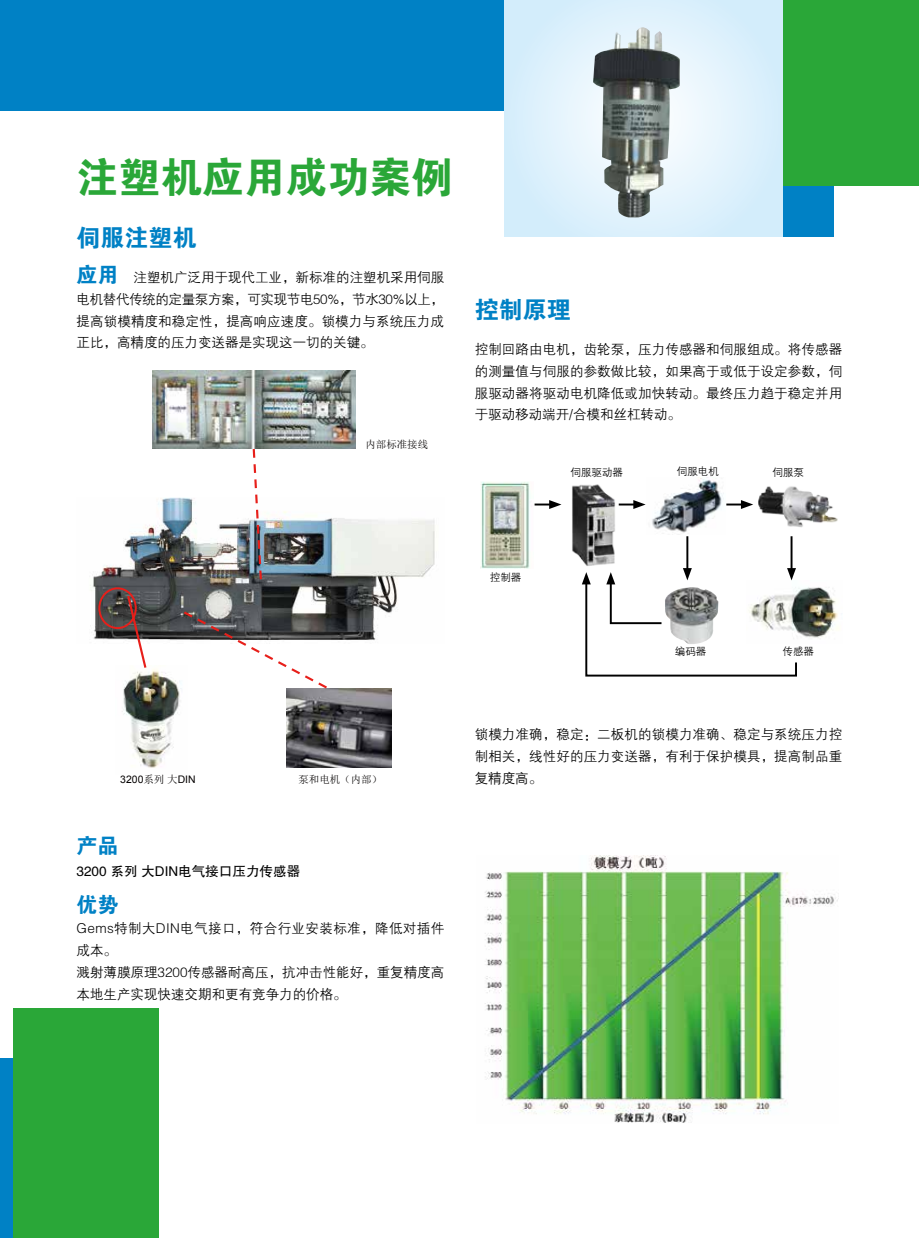
<style>
.page{position:relative;width:919px;height:1238px;background:#fff}
.page>*{position:absolute;margin:0;border:0;box-sizing:border-box;transform-origin:0 0}
.t1{font:42px "FZDHTJW GB1 0";letter-spacing:-.005em;color:#2aa738}
.t2{font:24px "FZDHTJW GB1 0";color:#0081c5}
.t3{font:21px "FZDHTJW GB1 0";color:#0081c5}
.t4{font:13.5px/21.8px "FZZDXJW GB1 0";letter-spacing:.01em;color:#000;text-align:justify}
.t5{font:13.5px "FZHTJW GB1 0";color:#000}
.t6{font:10.5px "FZZDXJW GB1 0";color:#000}
.t7{font:10.35px "Sim Sun";color:#040000}
.t8{font:10.35px "Arial";color:#040000}
.s1{font-family:"FZDHTJW GB1 0";font-size:21px;color:#0081c5}
.s2{font-family:"Sim Sun"}
</style>
<div class="page">
<div style="left:0;top:0;width:900px;height:111px;background:#0081c5"></div>
<div style="left:782px;top:185px;width:51px;height:51px;background:#0081c5"></div>
<div style="left:782px;top:0;width:136px;height:185px;background:#2aa738"></div>
<svg style="left:504px;top:0;width:278px;height:236px;background:#ddf0fb"></svg>
<img style="left:593px;top:27px;width:86px;height:190px">
<div style="left:13px;top:1008px;width:146px;height:229px;background:#2aa738"></div>
<div style="left:0;top:1058px;width:13px;height:179px;background:#0081c5"></div>
<img style="left:122px;top:665px;width:60px;height:103px">
<img style="left:90px;top:498px;width:345px;height:142px">
<svg style="left:98px;top:587px;width:48px;height:80px"></svg>
<img style="left:287px;top:689px;width:104px;height:78px">
<svg style="left:184px;top:611px;width:143px;height:77px"></svg>
<img style="left:152px;top:371px;width:203px;height:77px">
<svg style="left:253px;top:449px;width:9px;height:130px"></svg>
<img style="left:485px;top:855px;width:353px;height:268px">
<img style="left:797px;top:587px;width:42px;height:51px">
<img style="left:480px;top:482px;width:50px;height:86px">
<img style="left:652px;top:478px;width:72px;height:55px">
<img style="left:572px;top:484px;width:44px;height:82px">
<svg style="left:534px;top:500px;width:27px;height:9px"></svg>
<svg style="left:618px;top:500px;width:27px;height:9px"></svg>
<hr style="left:686px;top:536px;width:2px;height:35px;background:#000">
<hr style="left:790px;top:536px;width:2px;height:35px;background:#000">
<svg style="left:726px;top:500px;width:27px;height:9px"></svg>
<img style="left:758px;top:486px;width:80px;height:42px">
<svg style="left:582px;top:568px;width:215px;height:109px"></svg>
<h1 class="t1" style="left:77px;top:154px;width:378px">注塑机应用成功案例</h1>
<h2 class="t2" style="left:77px;top:224px;width:122px">伺服注塑机</h2>
<p class="t4" style="left:77px;top:267px;width:369px"><span class="s1">应用</span> 注塑机广泛用于现代工业，新标准的注塑机采用伺服电机替代传统的定量泵方案，可实现节电50%，节水30%以上，提高锁模精度和稳定性，提高响应速度。锁模力与系统压力成正比，高精度的压力变送器是实现这一切的关键。</p>
<p class="t7" style="left:365px;top:439px;width:64px">内部标准接线</p>
<h2 class="t2" style="left:474px;top:296px;width:97px">控制原理</h2>
<p class="t4" style="left:474px;top:339px;width:369px">控制回路由电机，齿轮泵，压力传感器和伺服组成。将传感器的测量值与伺服的参数做比较，如果高于或低于设定参数，伺服驱动器将驱动电机降低或加快转动。最终压力趋于稳定并用于驱动移动端开/合模和丝杠转动。</p>
<p class="t6" style="left:570px;top:467px;width:54px">伺服驱动器</p>
<p class="t6" style="left:676px;top:465px;width:43px">伺服电机</p>
<p class="t6" style="left:772px;top:467px;width:33px">伺服泵</p>
<p class="t8" style="left:120px;top:772px;width:77px">3200<span class="s2">系列大</span>DIN</p>
<p class="t7" style="left:298px;top:773px;width:85px">泵和电机（内部）</p>
<h3 class="t3" style="left:77px;top:834px;width:44px">产品</h3>
<p class="t5" style="left:77px;top:863px;width:225px">3200 系列 大DIN电气接口压力传感器</p>
<h3 class="t3" style="left:77px;top:892px;width:44px">优势</h3>
<p class="t4" style="left:77px;top:918px;width:369px;text-align:left">Gems特制大DIN电气接口，符合行业安装标准，降低对插件成本。<br>溅射薄膜原理3200传感器耐高压，抗冲击性能好，重复精度高本地生产实现快速交期和更有竞争力的价格。</p>
<p class="t6" style="left:490px;top:571px;width:33px">控制器</p>
<p class="t6" style="left:674px;top:645px;width:33px">编码器</p>
<p class="t6" style="left:782px;top:645px;width:33px">传感器</p>
<p class="t4" style="left:474px;top:723px;width:369px">锁模力准确，稳定：二板机的锁模力准确、稳定与系统压力控制相关，线性好的压力变送器，有利于保护模具，提高制品重复精度高。</p>
</div>
